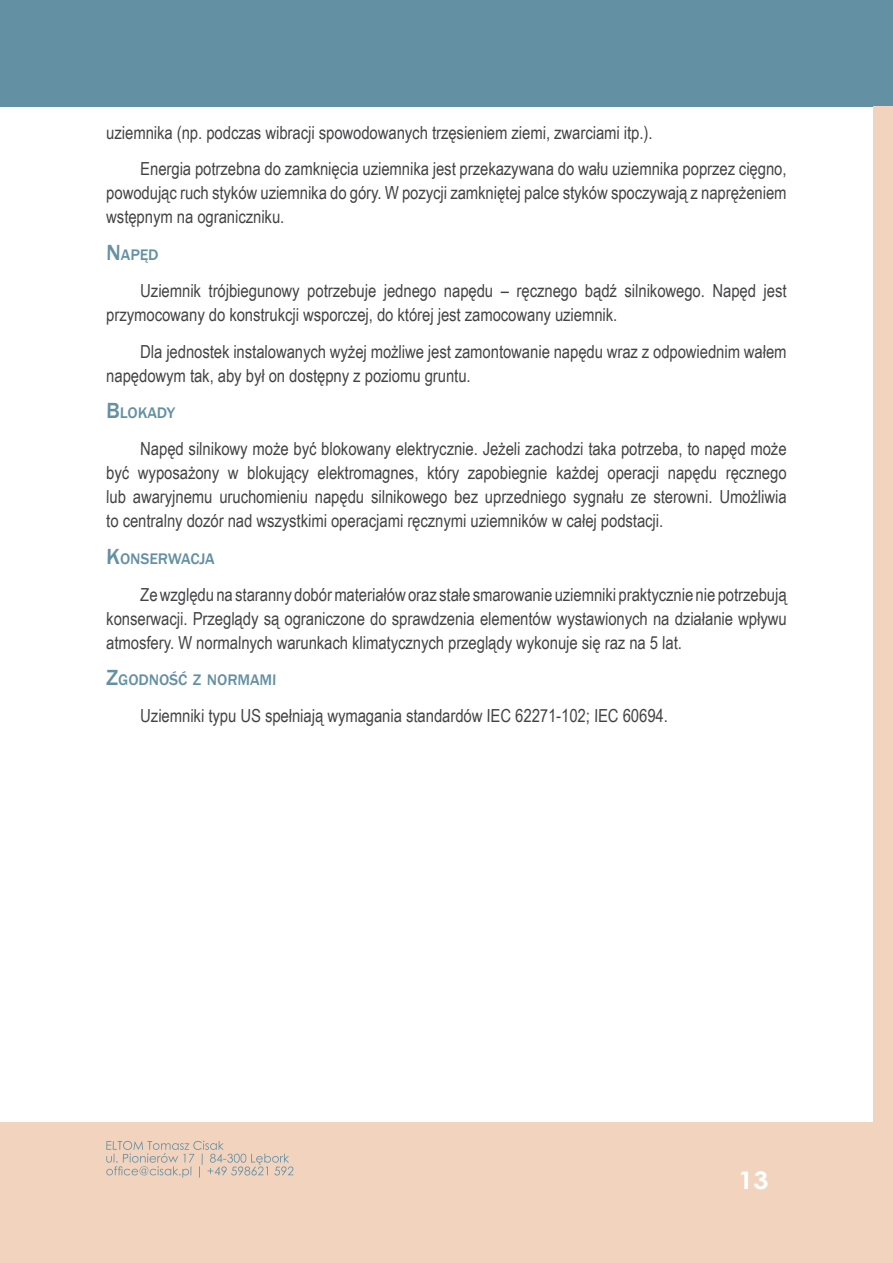
<style>
.page{position:relative;width:893px;height:1263px;background:#fff}
.page>*{position:absolute;margin:0;border:0;box-sizing:border-box;transform-origin:0 0}
.t1{font:700 24.3px "Century Gothic";color:#fff;scale:1.11 1}
.t2{font:18px/24px "Arial Narrow";color:#434345}
.t3{font:500 15.75px "Franklin Gothic";color:#6490a4}
.s1{font-size:22.5px}
</style>
<div class="page">
<div style="left:0;top:1123px;width:893px;height:140px;background:#f2d3be"></div>
<div style="left:0;top:0;width:893px;height:106px;background:#6490a4"></div>
<div style="left:874px;top:106px;width:19px;height:1017px;background:#f2d3be"></div>
<svg style="left:106px;top:1141px;width:187px;height:36px"></svg>
<p class="t2" style="left:140px;top:113px;width:648px;line-height:36.8px;text-indent:-34px">uziemnika (np. podczas wibracji spowodowanych trzęsieniem ziemi, zwarciami itp.).<br>Energia potrzebna do zamknięcia uziemnika jest przekazywana do wału uziemnika poprzez cięgno,</p>
<p class="t2" style="left:106px;top:180px;width:682px">powodując ruch styków uziemnika do góry. W pozycji zamkniętej palce styków spoczywają z naprężeniem wstępnym na ograniczniku.</p>
<p class="t3" style="left:106px;top:245px;width:52px"><span class="s1">N</span>APĘD</p>
<p class="t2" style="left:106px;top:278px;width:682px;text-indent:34px">Uziemnik trójbiegunowy potrzebuje jednego napędu – ręcznego bądź silnikowego. Napęd jest przymocowany do konstrukcji wsporczej, do której jest zamocowany uziemnik.</p>
<p class="t2" style="left:106px;top:339px;width:682px;text-indent:34px">Dla jednostek instalowanych wyżej możliwe jest zamontowanie napędu wraz z odpowiednim wałem napędowym tak, aby był on dostępny z poziomu gruntu.</p>
<p class="t3" style="left:106px;top:403px;width:70px"><span class="s1">B</span>LOKADY</p>
<p class="t2" style="left:106px;top:436px;width:682px;text-align:justify;text-indent:34px">Napęd silnikowy może być blokowany elektrycznie. Jeżeli zachodzi taka potrzeba, to napęd może być wyposażony w blokujący elektromagnes, który zapobiegnie każdej operacji napędu ręcznego lub awaryjnemu uruchomieniu napędu silnikowego bez uprzedniego sygnału ze sterowni. Umożliwia to centralny dozór nad wszystkimi operacjami ręcznymi uziemników w całej podstacji.</p>
<p class="t3" style="left:106px;top:549px;width:110px"><span class="s1">K</span>ONSERWACJA</p>
<p class="t2" style="left:106px;top:582px;width:682px;text-align:justify;text-indent:34px">Ze względu na staranny dobór materiałów oraz stałe smarowanie uziemniki praktycznie nie potrzebują konserwacji. Przeglądy są ograniczone do sprawdzenia elementów wystawionych na działanie wpływu atmosfery. W normalnych warunkach klimatycznych przeglądy wykonuje się raz na 5 lat.</p>
<p class="t3" style="left:106px;top:670px;width:172px"><span class="s1">Z</span>GODNOŚĆ Z NORMAMI</p>
<p class="t2" style="left:140px;top:703px;width:529px">Uziemniki typu US spełniają wymagania standardów IEC 62271-102; IEC 60694.</p>
<h1 class="t1" style="left:738px;top:1162px;width:29px">13</h1>
</div>
